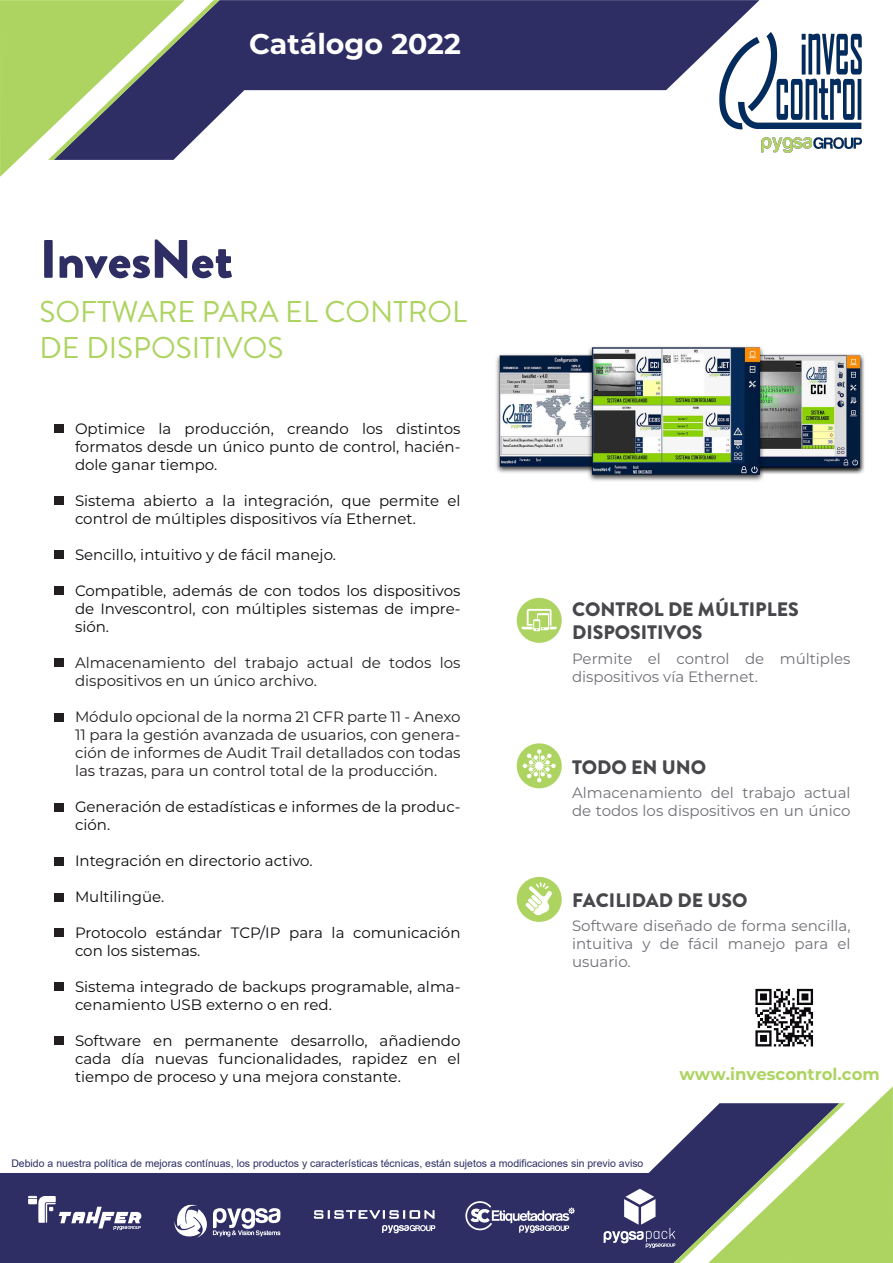
<style>
.page{position:relative;width:893px;height:1263px;background:#fff}
.page>*{position:absolute;margin:0;border:0;box-sizing:border-box;transform-origin:0 0}
.t1{font:900 54px "Brandon Grotesque";letter-spacing:-.005em;color:#2e2e65}
.t2{font:30px/36px "Brandon Grotesque";color:#add461}
.t3{font:700 28.5px "Montserrat";color:#fff}
.t4{font:900 19.5px/23.4px "Brandon Grotesque";color:#48474c}
.t5{font:700 16.5px "Montserrat";color:#add461}
.t6{font:15px/18px "Montserrat";color:#0b090c}
.t7{font:15px/18px "Montserrat";color:#231f20}
.t8{font:15px/18px "Montserrat";color:#6f7077}
.t9{font:10.5px "Arial";color:#2e2e65}
</style>
<div class="page">
<svg style="left:755px;top:989px;width:58px;height:57px"></svg>
<img style="left:759px;top:32px;width:103px;height:120px">
<svg style="left:220px;top:0;width:539px;height:130px;fill:#2e2e65"></svg>
<div style="left:0;top:1173px;width:604px;height:90px;background:#2e2e65"></div>
<svg style="left:0;top:0;width:220px;height:177px"></svg>
<svg style="left:604px;top:1086px;width:289px;height:177px"></svg>
<svg style="left:382px;top:1225px;width:53px;height:8px"></svg>
<svg style="left:314px;top:1210px;width:121px;height:9px"></svg>
<svg style="left:465px;top:1201px;width:110px;height:32px;background:#62628b"></svg>
<svg style="left:28px;top:1196px;width:113px;height:34px"></svg>
<svg style="left:174px;top:1201px;width:106px;height:38px"></svg>
<div style="left:55px;top:424px;width:9px;height:9px;background:#231f20"></div>
<div style="left:55px;top:496px;width:9px;height:9px;background:#231f20"></div>
<div style="left:55px;top:550px;width:9px;height:9px;background:#231f20"></div>
<div style="left:55px;top:586px;width:9px;height:9px;background:#231f20"></div>
<div style="left:55px;top:658px;width:9px;height:9px;background:#231f20"></div>
<div style="left:55px;top:713px;width:9px;height:9px;background:#231f20"></div>
<div style="left:55px;top:803px;width:9px;height:9px;background:#231f20"></div>
<div style="left:517px;top:877px;width:45px;height:45px;background:#add461;border-radius:50%"></div>
<div style="left:517px;top:743px;width:45px;height:45px;background:#add461;border-radius:50%"></div>
<div style="left:517px;top:598px;width:45px;height:45px;background:#add461;border-radius:50%"></div>
<img style="left:496px;top:346px;width:368px;height:135px">
<svg style="left:526px;top:882px;width:26px;height:33px"></svg>
<svg style="left:523px;top:749px;width:33px;height:33px"></svg>
<svg style="left:522px;top:609px;width:35px;height:22px"></svg>
<div style="left:55px;top:857px;width:9px;height:9px;background:#231f20"></div>
<div style="left:55px;top:893px;width:9px;height:9px;background:#231f20"></div>
<div style="left:55px;top:928px;width:9px;height:9px;background:#231f20"></div>
<div style="left:55px;top:982px;width:9px;height:9px;background:#231f20"></div>
<div style="left:55px;top:1036px;width:9px;height:9px;background:#231f20"></div>
<h3 class="t3" style="left:249px;top:23px;width:213px">Catálogo 2022</h3>
<h1 class="t1" style="left:40px;top:221px;width:195px">InvesNet</h1>
<h2 class="t2" style="left:40px;top:294px;width:429px">SOFTWARE PARA EL CONTROL<br>DE DISPOSITIVOS</h2>
<p class="t6" style="left:75px;top:419px;width:387px;text-align:justify">Optimice la producción, creando los distintos formatos desde un único punto de control, hacién&shy;dole ganar tiempo.</p>
<p class="t6" style="left:75px;top:491px;width:387px">Sistema abierto a la integración, que permite el control de múltiples dispositivos vía Ethernet.</p>
<p class="t6" style="left:75px;top:545px;width:263px">Sencillo, intuitivo y de fácil manejo.</p>
<p class="t6" style="left:75px;top:581px;width:387px;text-align:justify">Compatible, además de con todos los dispositivos de Invescontrol, con múltiples sistemas de impre&shy;sión.</p>
<p class="t7" style="left:75px;top:653px;width:387px">Almacenamiento del trabajo actual de todos los dispositivos en un único archivo.</p>
<p class="t7" style="left:75px;top:707px;width:387px;text-align:justify">Módulo opcional de la norma 21 CFR parte 11 - Anexo 11 para la gestión avanzada de usuarios, con genera&shy;ción de informes de Audit Trail detallados con todas las trazas, para un control total de la producción.</p>
<p class="t6" style="left:75px;top:797px;width:387px">Generación de estadísticas e informes de la produc&shy;ción.</p>
<p class="t6" style="left:75px;top:851px;width:239px">Integración en directorio activo.</p>
<p class="t6" style="left:75px;top:887px;width:91px">Multilingüe.</p>
<p class="t6" style="left:75px;top:923px;width:387px">Protocolo estándar TCP/IP para la comunicación con los sistemas.</p>
<p class="t6" style="left:75px;top:977px;width:387px">Sistema integrado de backups programable, alma&shy;cenamiento USB externo o en red.</p>
<p class="t6" style="left:75px;top:1031px;width:387px;text-align:justify">Software en permanente desarrollo, añadiendo cada día nuevas funcionalidades, rapidez en el tiempo de proceso y una mejora constante.</p>
<h3 class="t4" style="left:572px;top:598px;width:228px">CONTROL DE MÚLTIPLES<br>DISPOSITIVOS</h3>
<p class="t8" style="left:572px;top:649px;width:280px">Permite el control de múltiples dispositivos vía Ethernet.</p>
<h3 class="t4" style="left:572px;top:755px;width:136px">TODO EN UNO</h3>
<p class="t8" style="left:572px;top:783px;width:280px">Almacenamiento del trabajo actual de todos los dispositivos en un único</p>
<h3 class="t4" style="left:572px;top:889px;width:177px">FACILIDAD DE USO</h3>
<p class="t8" style="left:572px;top:916px;width:280px;text-align:justify">Software diseñado de forma sencilla, intuitiva y de fácil manejo para el usuario.</p>
<p class="t5" style="left:679px;top:1062px;width:202px">www.invescontrol.com</p>
<p class="t9" style="left:11px;top:1156px;width:634px">Debido a nuestra política de mejoras contínuas, los productos y características técnicas, están sujetos a modificaciones sin previo aviso</p>
</div>
